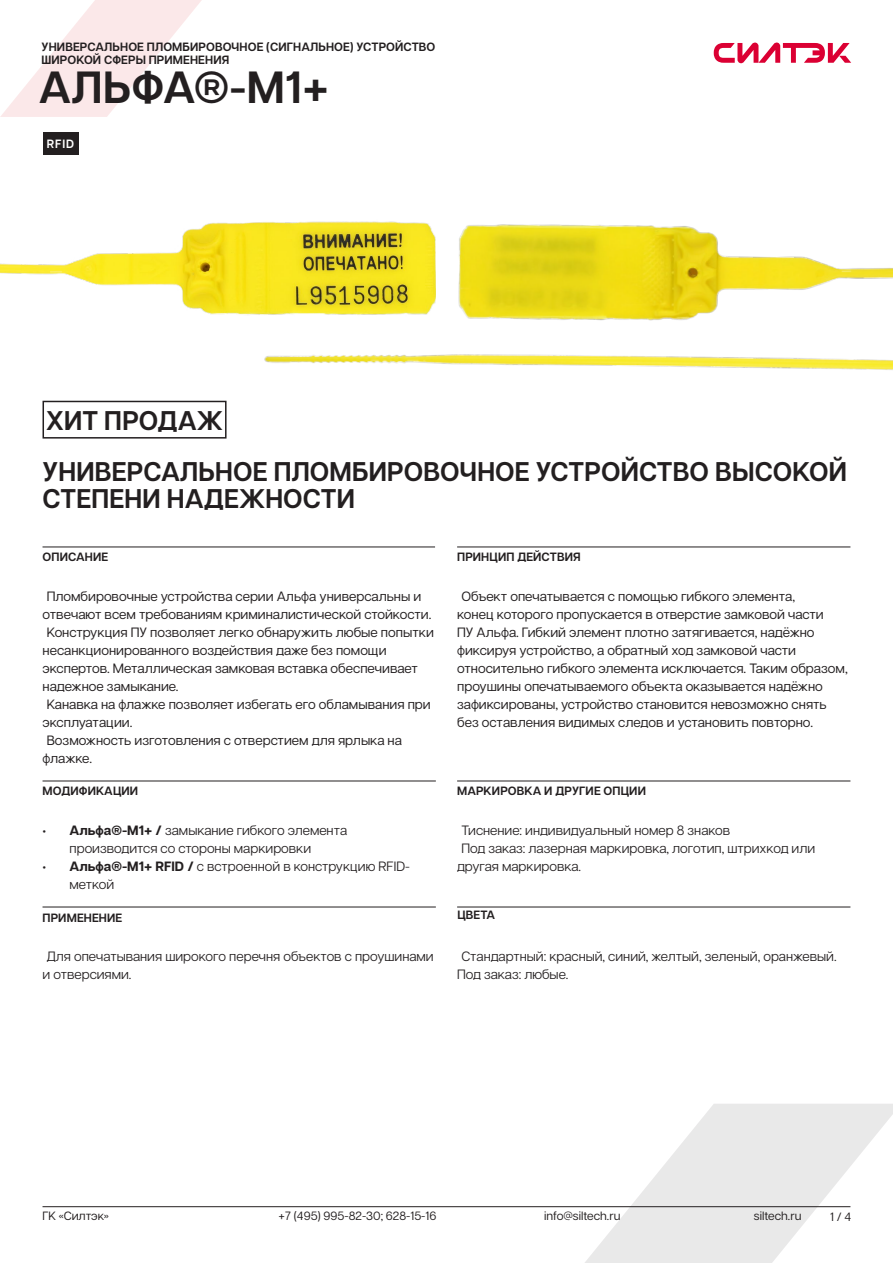
<style>
.page{position:relative;width:893px;height:1263px;background:#fff}
.page>*{position:absolute;margin:0;border:0;box-sizing:border-box;transform-origin:0 0}
.t1{font:600 45px "Articulat CF";letter-spacing:.01em;color:#231f20}
.t2{font:600 27px/27px "Articulat CF";letter-spacing:.005em;color:#231f20}
.Byllet{font:13.5px/18px "Articulat CF";color:#231f20}
.Byllet-2{font:13.5px/18px "Articulat CF";color:#231f20}
.t3{font:600 12px/13.5px "Articulat CF";letter-spacing:.01em;color:#231f20}
.t4{font:12px "Articulat CF";color:#231f20}
.t5{font:600 12px "Articulat CF";color:#fff}
.s1{font-weight:700}
</style>
<div class="page">
<svg style="left:547px;top:1104px;width:346px;height:159px;fill:#e9e9e9"></svg>
<svg style="left:0;top:0;width:202px;height:117px"></svg>
<hr style="left:43px;top:1206px;width:807px;height:1px;background:#231f20">
<svg style="left:714px;top:42px;width:137px;height:21px"></svg>
<hr style="left:457px;top:547px;width:393px;height:1px;background:#231f20">
<hr style="left:43px;top:547px;width:392px;height:1px;background:#231f20">
<hr style="left:43px;top:781px;width:393px;height:1px;background:#231f20">
<hr style="left:43px;top:907px;width:393px;height:1px;background:#231f20">
<hr style="left:457px;top:781px;width:393px;height:1px;background:#231f20">
<hr style="left:457px;top:907px;width:393px;height:1px;background:#231f20">
<img style="left:458px;top:224px;width:435px;height:97px">
<img style="left:0;top:221px;width:436px;height:94px">
<img style="left:264px;top:354px;width:629px;height:16px">
<div style="left:43px;top:133px;width:36px;height:22px;background:#231f20"></div>
<div style="left:43px;top:401px;width:184px;height:38px;border:2px solid #231f20"></div>
<h3 class="t3" style="left:41px;top:39px;width:395px">УНИВЕРСАЛЬНОЕ ПЛОМБИРОВОЧНОЕ (СИГНАЛЬНОЕ) УСТРОЙСТВО<br>ШИРОКОЙ СФЕРЫ ПРИМЕНЕНИЯ</h3>
<h1 class="t1" style="left:39px;top:54px;width:291px">АЛЬФА®-М1+</h1>
<h2 class="t5" style="left:47px;top:135px;width:29px">RFID</h2>
<h2 class="t2" style="left:46px;top:406px;width:178px">ХИТ ПРОДАЖ</h2>
<h2 class="t2" style="left:43px;top:457px;width:806px">УНИВЕРСАЛЬНОЕ ПЛОМБИРОВОЧНОЕ УСТРОЙСТВО ВЫСОКОЙ<br>СТЕПЕНИ НАДЕЖНОСТИ</h2>
<h3 class="t3" style="left:43px;top:549px;width:67px">ОПИСАНИЕ</h3>
<p class="Byllet" style="left:43px;top:586px;width:390px;text-align:center">Пломбировочные устройства серии Альфа универсальны и отвечают всем требованиям криминалистической стойкости.</p>
<p class="Byllet" style="left:43px;top:622px;width:393px;text-indent:4px">Конструкция ПУ позволяет легко обнаружить любые попытки несанкционированного воздействия даже без помощи экспертов. Металлическая замковая вставка обеспечивает надежное замыкание.</p>
<p class="Byllet" style="left:43px;top:694px;width:390px;text-indent:4px">Канавка на флажке позволяет избегать его обламывания при эксплуатации.</p>
<p class="Byllet" style="left:43px;top:730px;width:361px;text-indent:4px">Возможность изготовления с отверстием для ярлыка на флажке.</p>
<h3 class="t3" style="left:43px;top:784px;width:97px">МОДИФИКАЦИИ</h3>
<p class="Byllet-2" style="left:70px;top:820px;width:279px;text-indent:-27px"><span class="s1">• Альфа®-М1+ /</span> замыкание гибкого элемента производится со стороны маркировки</p>
<p class="Byllet-2" style="left:70px;top:856px;width:342px;text-indent:-27px"><span class="s1">• Альфа®-М1+ RFID /</span> с встроенной в конструкцию RFID&shy;меткой</p>
<h3 class="t3" style="left:43px;top:910px;width:81px">ПРИМЕНЕНИЕ</h3>
<p class="Byllet-2" style="left:43px;top:946px;width:393px;text-indent:4px">Для опечатывания широкого перечня объектов с проушинами и отверсиями.</p>
<h3 class="t3" style="left:457px;top:550px;width:125px">ПРИНЦИП ДЕЙСТВИЯ</h3>
<p class="Byllet" style="left:457px;top:586px;width:392px;text-indent:4px">Объект опечатывается с помощью гибкого элемента,<br>конец которого пропускается в отверстие замковой части<br>ПУ Альфа. Гибкий элемент плотно затягивается, надёжно фиксируя устройство, а обратный ход замковой части относительно гибкого элемента исключается. Таким образом, проушины опечатываемого объекта оказывается надёжно зафиксированы, устройство становится невозможно снять без оставления видимых следов и установить повторно.</p>
<h3 class="t3" style="left:457px;top:784px;width:190px">МАРКИРОВКА И ДРУГИЕ ОПЦИИ</h3>
<p class="Byllet-2" style="left:461px;top:820px;width:270px">Тиснение: индивидуальный номер 8 знаков</p>
<p class="Byllet-2" style="left:457px;top:838px;width:360px;text-indent:4px">Под заказ: лазерная маркировка, логотип, штрихкод или другая маркировка.</p>
<h3 class="t3" style="left:457px;top:908px;width:39px">ЦВЕТА</h3>
<p class="Byllet-2" style="left:457px;top:946px;width:381px;text-indent:4px">Стандартный: красный, синий, желтый, зеленый, оранжевый.<br>Под заказ: любые.</p>
<p class="t4" style="left:279px;top:1207px;width:159px">+7 (495) 995-82-30; 628-15-16</p>
<p class="t4" style="left:544px;top:1207px;width:78px">info@siltech.ru</p>
<p class="t4" style="left:43px;top:1207px;width:68px">ГК «Силтэк»</p>
<p class="t4" style="left:754px;top:1207px;width:49px">siltech.ru</p>
<p class="t4" style="left:830px;top:1208px;width:23px">1 / 4</p>
</div>
